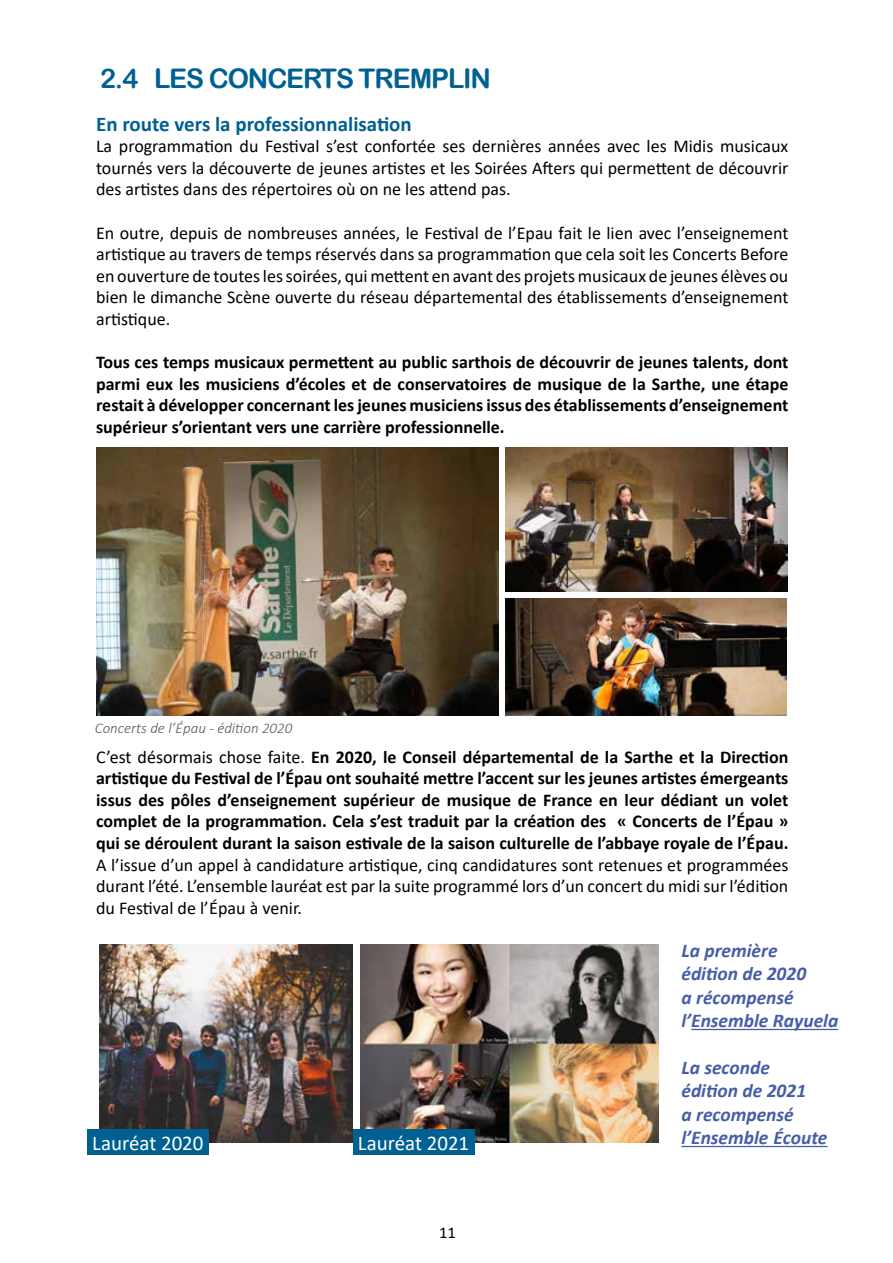
<style>
.page{position:relative;width:893px;height:1263px;background:#fff}
.page>*{position:absolute;margin:0;border:0;box-sizing:border-box;transform-origin:0 0}
.t1{font:27px "Arial Rounded MT Bold";letter-spacing:-.04em;color:#006091}
.t2{font:700 21px "Calibri";color:#006091}
.t3{font:21px "Calibri";color:#fff}
.t4{font:italic 700 19.5px/23.4px "Calibri";color:#475da7}
.t5{font:18px/21.6px "Calibri";color:#000;text-align:justify}
.t6{font:700 18px/21.6px "Calibri";color:#000;text-align:justify}
.t7{font:16.5px "Calibri";color:#000}
.t8{font:italic 300 15px "Calibri";color:#575756}
.s1{font-weight:400}
</style>
<div class="page">
<img style="left:100px;top:944px;width:253px;height:199px">
<img style="left:360px;top:944px;width:298px;height:198px">
<div style="left:87px;top:1129px;width:121px;height:26px;background:#006091"></div>
<div style="left:353px;top:1129px;width:121px;height:26px;background:#006091"></div>
<hr style="left:691px;top:1029px;width:147px;height:1px;background:#475da7">
<hr style="left:681px;top:1146px;width:146px;height:1px;background:#475da7">
<img style="left:96px;top:447px;width:403px;height:268px">
<img style="left:505px;top:447px;width:282px;height:145px">
<img style="left:505px;top:598px;width:282px;height:117px">
<h1 class="t1" style="left:100px;top:62px;width:393px">2.4 LES CONCERTS TREMPLIN</h1>
<p class="t2" style="left:96px;top:109px;width:317px">En route vers la professionnalisation</p>
<p class="t5" style="left:96px;top:135px;width:694px">La programmation du Festival s’est confortée ses dernières années avec les Midis musicaux tournés vers la découverte de jeunes artistes et les Soirées Afters qui permettent de découvrir des artistes dans des répertoires où on ne les attend pas.</p>
<p class="t5" style="left:96px;top:221px;width:694px">En outre, depuis de nombreuses années, le Festival de l’Epau fait le lien avec l’enseignement artistique au travers de temps réservés dans sa programmation que cela soit les Concerts Before en ouverture de toutes les soirées, qui mettent en avant des projets musicaux de jeunes élèves ou bien le dimanche Scène ouverte du réseau départemental des établissements d’enseignement artistique.</p>
<p class="t6" style="left:96px;top:351px;width:694px">Tous ces temps musicaux permettent au public sarthois de découvrir de jeunes talents, dont parmi eux les musiciens d’écoles et de conservatoires de musique de la Sarthe, une étape restait à développer concernant les jeunes musiciens issus des établissements d’enseignement supérieur s’orientant vers une carrière professionnelle.</p>
<p class="t8" style="left:95px;top:719px;width:199px">Concerts de l’Épau - édition 2020</p>
<p class="t6" style="left:96px;top:746px;width:694px"><span class="s1">C’est désormais chose faite.</span> En 2020, le Conseil départemental de la Sarthe et la Direction artistique du Festival de l’Épau ont souhaité mettre l’accent sur les jeunes artistes émergeants issus des pôles d’enseignement supérieur de musique de France en leur dédiant un volet complet de la programmation. Cela s’est traduit par la création des « Concerts de l’Épau » qui se déroulent durant la saison estivale de la saison culturelle de l’abbaye royale de l’Épau.</p>
<p class="t5" style="left:96px;top:853px;width:694px">A l’issue d’un appel à candidature artistique, cinq candidatures sont retenues et programmées durant l’été. L’ensemble lauréat est par la suite programmé lors d’un concert du midi sur l’édition du Festival de l’Épau à venir.</p>
<p class="t3" style="left:92px;top:1129px;width:113px">Lauréat 2020</p>
<p class="t3" style="left:358px;top:1129px;width:113px">Lauréat 2021</p>
<p class="t7" style="left:439px;top:1221px;width:18px">11</p>
<p class="t4" style="left:681px;top:938px;width:158px">La première édition de 2020<br>a récompensé l’Ensemble Rayuela</p>
<p class="t4" style="left:681px;top:1055px;width:148px">La seconde édition de 2021<br>a recompensé l’Ensemble Écoute</p>
</div>
